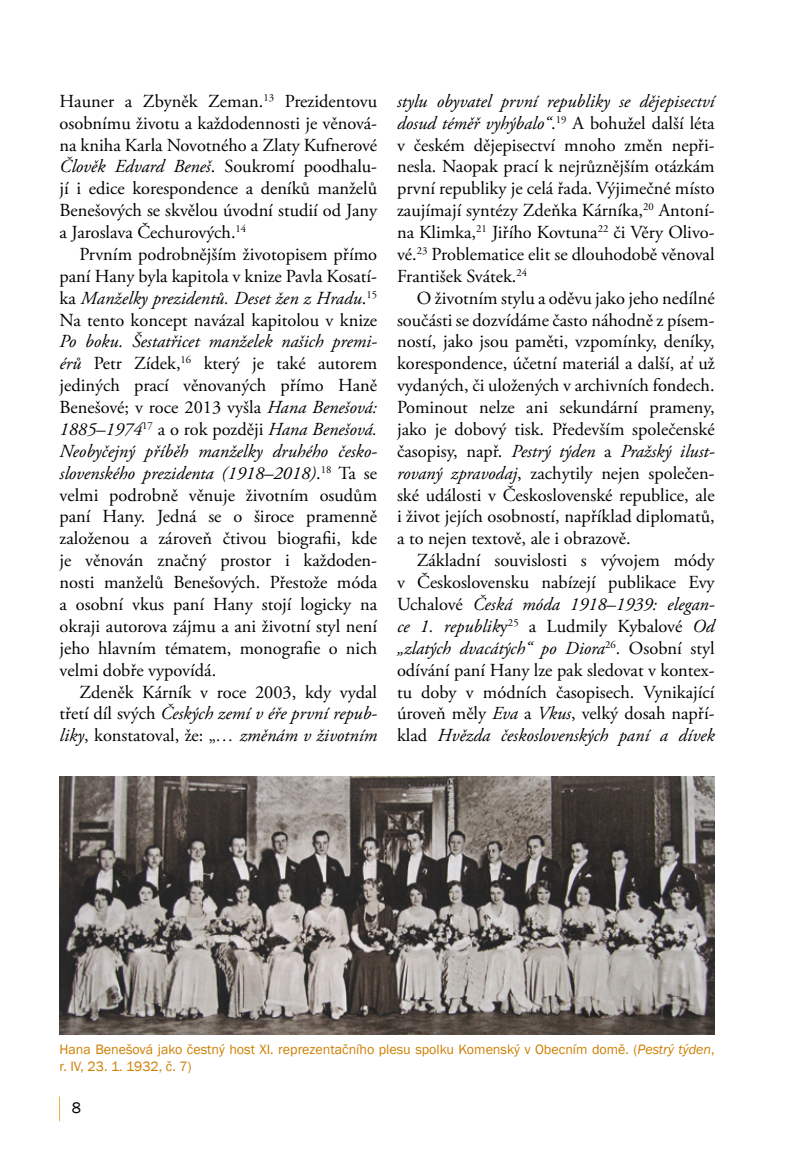
<style>
.page{position:relative;width:804px;height:1166px;background:#fff}
.page>*{position:absolute;margin:0;border:0;box-sizing:border-box;transform-origin:0 0}
.text{font:18.38px/21.9px "Adobe Garamond Pro";color:#000;text-align:justify}
.t1{font:15.75px "Franklin Gothic";color:#000}
.popisek{font:14px/16.8px "Franklin Gothic";color:#ce7e00}
.s1{font-style:italic}
</style>
<div class="page">
<svg style="left:59px;top:1096px;width:1px;height:25px"></svg>
<img style="left:60px;top:776px;width:654px;height:258px">
<p class="text" style="left:60px;top:91px;width:319px">Hauner a Zbyněk Zeman.<sup>13</sup> Prezidentovu osobnímu životu a každodennosti je věnová&shy;na kniha Karla Novotného a Zlaty Kufnerové <span class="s1">Člověk Edvard Beneš</span>. Soukromí poodhalu&shy;jí i edice korespondence a deníků manželů Benešových se skvělou úvodní studií od Jany a Jaroslava Čechurových.<sup>14</sup></p>
<p class="text" style="left:60px;top:244px;width:319px;text-indent:20px">Prvním podrobnějším životopisem přímo paní Hany byla kapitola v knize Pavla Kosatí&shy;ka <span class="s1">Manželky prezidentů. Deset žen z Hradu</span>.<sup>15<br></sup>Na tento koncept navázal kapitolou v knize <span class="s1">Po boku. Šestatřicet manželek našich premi&shy;érů</span> Petr Zídek,<sup>16</sup> který je také autorem jediných prací věnovaných přímo Haně Benešové; v roce 2013 vyšla <span class="s1">Hana Benešová:<br>1885–1974</span><sup>17</sup> a o rok později <span class="s1">Hana Benešová.<br>Neobyčejný příběh manželky druhého česko&shy;slovenského prezidenta (1918–2018)</span>.<sup>18</sup> Ta se velmi podrobně věnuje životním osudům paní Hany. Jedná se o široce pramenně založenou a zároveň čtivou biografii, kde je věnován značný prostor i každoden&shy;nosti manželů Benešových. Přestože móda a osobní vkus paní Hany stojí logicky na okraji autorova zájmu a ani životní styl není jeho hlavním tématem, monografie o nich velmi dobře vypovídá.</p>
<p class="text" style="left:60px;top:681px;width:319px;text-indent:20px">Zdeněk Kárník v roce 2003, kdy vydal třetí díl svých <span class="s1">Českých zemí v éře první repub&shy;liky</span>, konstatoval, že: „<span class="s1">… změnám v životním</span></p>
<p class="text" style="left:397px;top:91px;width:319px"><span class="s1">stylu obyvatel první republiky se dějepisectví dosud téměř vyhýbalo“</span>.<sup>19</sup> A bohužel další léta v českém dějepisectví mnoho změn nepři&shy;nesla. Naopak prací k nejrůznějším otázkám první republiky je celá řada. Výjimečné místo zaujímají syntézy Zdeňka Kárníka,<sup>20</sup> Antoní&shy;na Klimka,<sup>21</sup> Jiřího Kovtuna<sup>22</sup> či Věry Olivo&shy;vé.<sup>23</sup> Problematice elit se dlouhodobě věnoval František Svátek.<sup>24</sup></p>
<p class="text" style="left:397px;top:288px;width:319px;text-indent:20px">O životním stylu a oděvu jako jeho nedílné součásti se dozvídáme často náhodně z písem&shy;ností, jako jsou paměti, vzpomínky, deníky, korespondence, účetní materiál a další, ať už vydaných, či uložených v archivních fondech.<br>Pominout nelze ani sekundární prameny, jako je dobový tisk. Především společenské časopisy, např. <span class="s1">Pestrý týden</span> a <span class="s1">Pražský ilust&shy;rovaný zpravodaj</span>, zachytily nejen společen&shy;ské události v Československé republice, ale i život jejích osobností, například diplomatů, a to nejen textově, ale i obrazově.</p>
<p class="text" style="left:397px;top:550px;width:319px;text-indent:20px">Základní souvislosti s vývojem módy v Československu nabízejí publikace Evy Uchalové <span class="s1">Česká móda 1918–1939: elegan&shy;ce 1. republik</span>y<sup>25</sup> a Ludmily Kybalové <span class="s1">Od „zlatých dvacátých“ po Diora</span><sup>26</sup>. Osobní styl odívání paní Hany lze pak sledovat v kontex&shy;tu doby v módních časopisech. Vynikající úroveň měly <span class="s1">Eva</span> a <span class="s1">Vkus</span>, velký dosah napří&shy;klad <span class="s1">Hvězda československých paní a dívek</span></p>
<p class="popisek" style="left:60px;top:1041px;width:656px">Hana Benešová jako čestný host XI. reprezentačního plesu spolku Komenský v Obecním domě. (<span class="s1">Pestrý týden</span>, r. IV, 23. 1. 1932, č. 7)</p>
<p class="t1" style="left:72px;top:1097px;width:11px">8</p>
</div>
